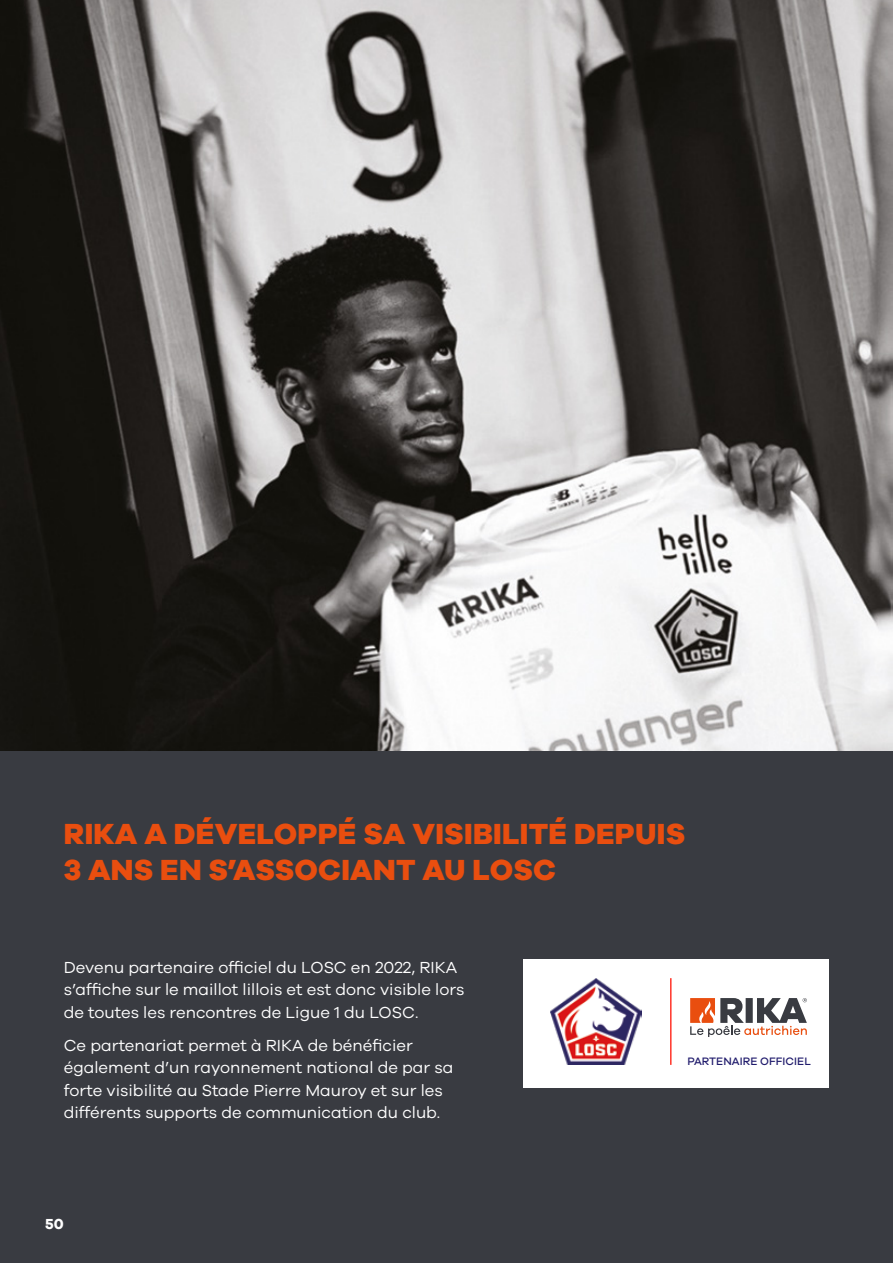
<style>
.page{position:relative;width:893px;height:1263px;background:#393b41}
.page>*{position:absolute;margin:0;border:0;box-sizing:border-box;transform-origin:0 0}
.t1{font:800 30px/36px "Galano Grotesque";letter-spacing:.01em;color:#e94e0f}
.t2{font:16.5px/22.5px "Galano Grotesque";color:#fff}
.t3{font:700 15px "Galano Grotesque";color:#fff}
.t4{font:500 11.1px "Galano Grotesque";letter-spacing:.01em;color:#201b6c}
</style>
<div class="page">
<img style="left:0;top:0;width:893px;height:750px">
<div style="left:523px;top:959px;width:306px;height:129px;background:#fff"></div>
<svg style="left:690px;top:998px;width:117px;height:39px"></svg>
<img style="left:551px;top:978px;width:90px;height:87px">
<hr style="left:670px;top:978px;width:1px;height:87px;background:#ff180a">
<h1 class="t1" style="left:64px;top:815px;width:623px">RIKA A DÉVELOPPÉ SA VISIBILITÉ DEPUIS<br>3 ANS EN S’ASSOCIANT AU LOSC</h1>
<p class="t2" style="left:64px;top:955px;width:402px">Devenu partenaire officiel du LOSC en 2022, RIKA s’affiche sur le maillot lillois et est donc visible lors de toutes les rencontres de Ligue 1 du LOSC.</p>
<p class="t2" style="left:64px;top:1033px;width:391px">Ce partenariat permet à RIKA de bénéficier également d’un rayonnement national de par sa forte visibilité au Stade Pierre Mauroy et sur les différents supports de communication du club.</p>
<p class="t3" style="left:45px;top:1214px;width:20px">50</p>
<p class="t4" style="left:687px;top:1054px;width:125px">PARTENAIRE OFFICIEL</p>
</div>
